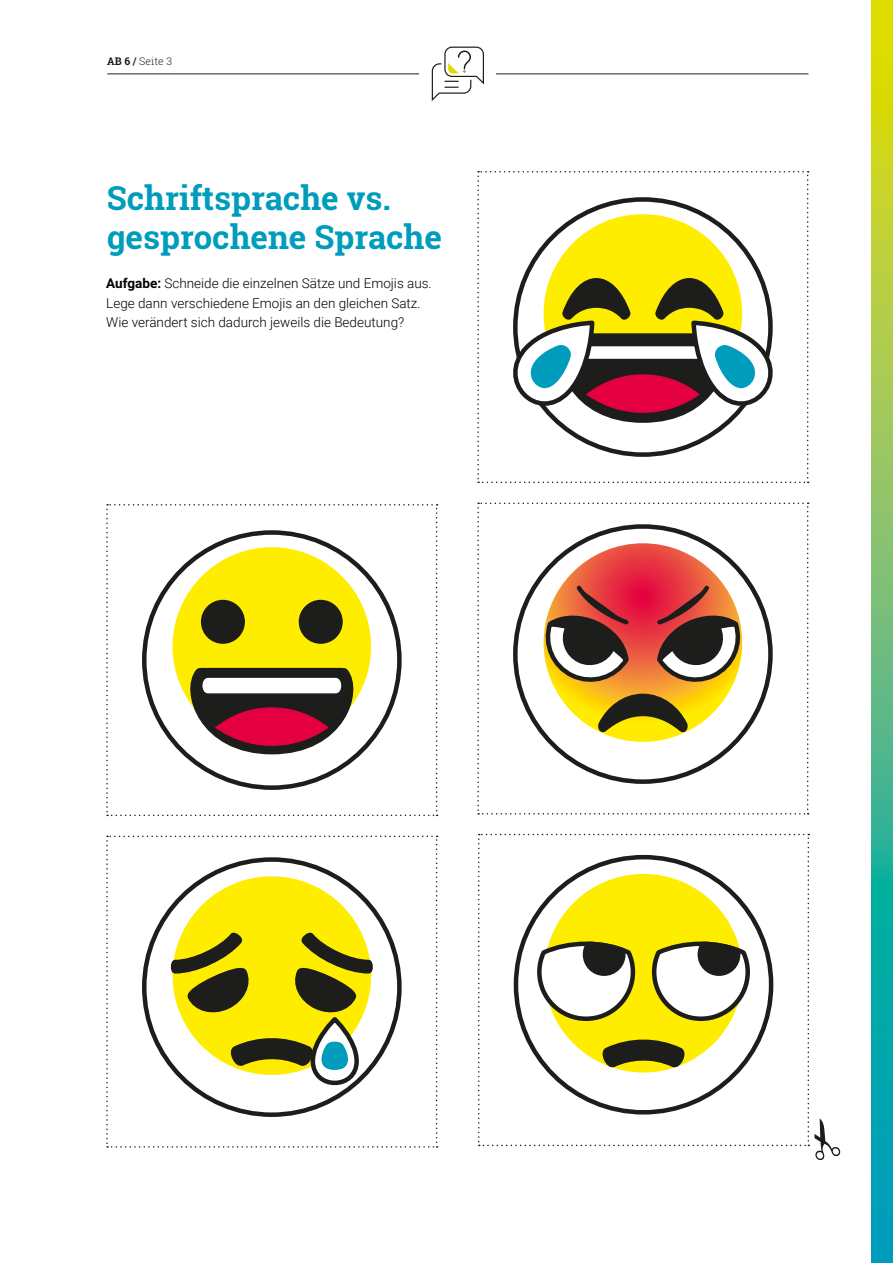
<style>
.page{position:relative;width:893px;height:1263px;background:#fff}
.page>*{position:absolute;margin:0;border:0;box-sizing:border-box;transform-origin:0 0}
.t1{font:700 33px/39px "Roboto Slab";color:#009cbc}
.t2{font:300 13.5px/19.5px "Roboto";color:#000}
.t3{font:300 10.5px "Roboto Slab";color:#1d1d1b}
.s1{font-weight:700}
</style>
<div class="page">
<hr style="left:107px;top:74px;width:701px;height:1px;background:#1d1d1b">
<svg style="left:872px;top:0;width:21px;height:1263px;background:#67bc70"></svg>
<div style="left:419px;top:64px;width:77px;height:19px;background:#fff"></div>
<svg style="left:431px;top:46px;width:53px;height:55px"></svg>
<svg style="left:106px;top:504px;width:332px;height:312px"></svg>
<svg style="left:106px;top:835px;width:332px;height:312px"></svg>
<svg style="left:477px;top:171px;width:332px;height:312px"></svg>
<svg style="left:477px;top:502px;width:332px;height:312px"></svg>
<svg style="left:478px;top:834px;width:362px;height:326px"></svg>
<p class="t3" style="left:107px;top:54px;width:66px"><span class="s1">AB 6 /</span> Seite 3</p>
<h1 class="t1" style="left:107px;top:178px;width:337px">Schriftsprache vs. gesprochene Sprache</h1>
<p class="t2" style="left:106px;top:273px;width:327px"><span class="s1">Aufgabe:</span> Schneide die einzelnen Sätze und Emojis aus.<br>Lege dann verschiedene Emojis an den gleichen Satz.<br>Wie verändert sich dadurch jeweils die Bedeutung?</p>
</div>
